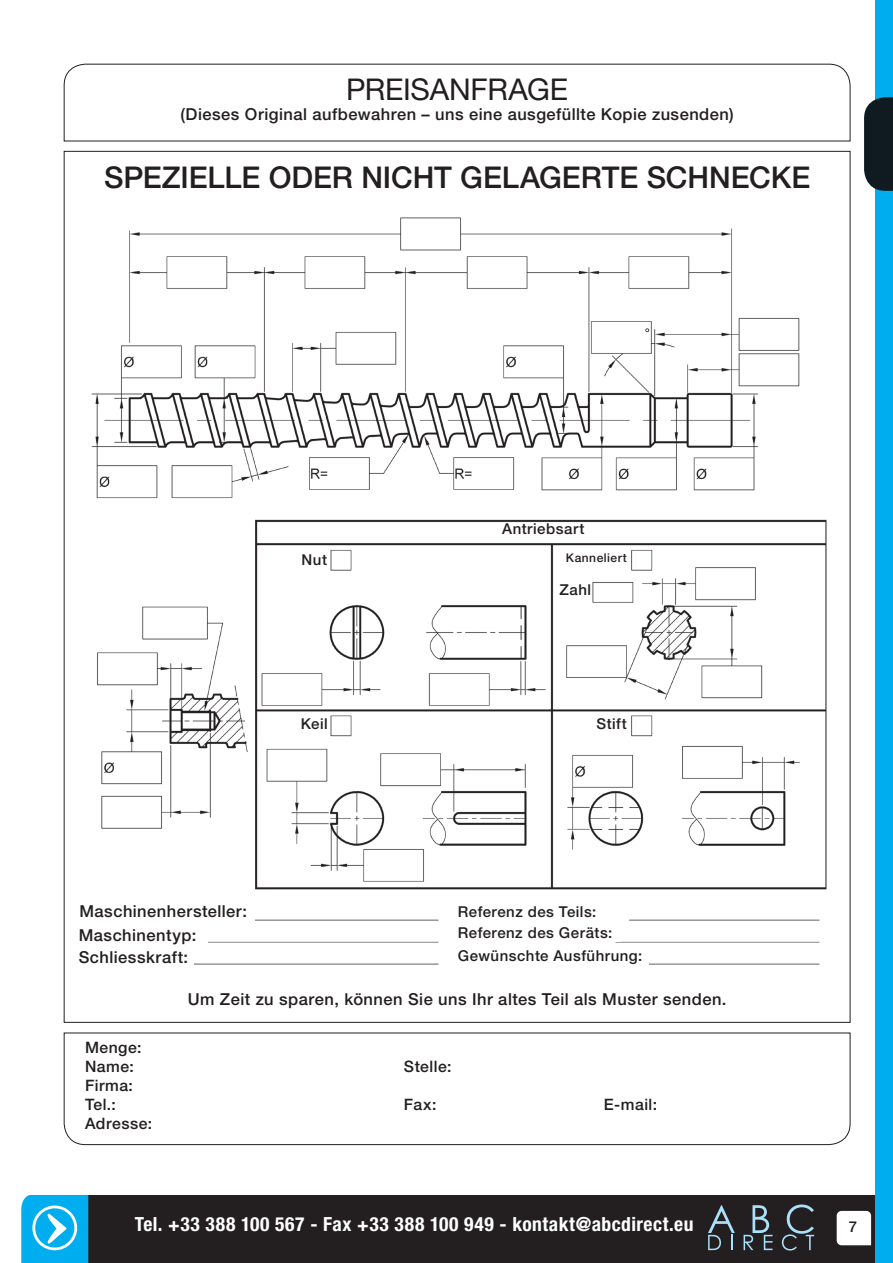
<style>
.page{position:relative;width:893px;height:1263px;background:#fff}
.page>*{position:absolute;margin:0;border:0;box-sizing:border-box;transform-origin:0 0}
.t1{font:500 30px "Helvetica Neue LT Pro";letter-spacing:-.005em;color:#231f20}
.t2{font:30px "Helvetica Neue LT Pro";letter-spacing:-.01em;color:#231f20}
.t3{font:700 condensed 19.5px "Helvetica Neue LT Pro";letter-spacing:.03em;color:#fff}
.t4{font:500 16.5px "Helvetica Neue LT Pro";letter-spacing:.03em;color:#231f20}
.t5{font:500 15.75px "Helvetica Neue LT Pro";letter-spacing:.03em;color:#231f20}
.t6{font:500 15px "Helvetica Neue LT Pro";letter-spacing:.035em;color:#231f20}
.t7{font:500 12px "Helvetica Neue LT Pro";letter-spacing:.04em;color:#231f20}
</style>
<div class="page">
<hr style="left:0;top:0;width:1px;height:1263px;background:#c6eafa">
<div style="left:88px;top:1195px;width:805px;height:68px;background:#231f20"></div>
<svg style="left:21px;top:1195px;width:67px;height:68px;background:#23b9f1"></svg>
<svg style="left:837px;top:1211px;width:34px;height:34px"></svg>
<svg style="left:708px;top:1205px;width:27px;height:45px"></svg>
<svg style="left:744px;top:1205px;width:28px;height:45px"></svg>
<svg style="left:782px;top:1204px;width:32px;height:46px"></svg>
<div style="left:875px;top:0;width:18px;height:1263px;background:#00aeef"></div>
<svg style="left:864px;top:97px;width:29px;height:94px;background:#1f2a31"></svg>
<svg style="left:63px;top:63px;width:788px;height:79px"></svg>
<img style="left:91px;top:217px;width:736px;height:748px">
<svg style="left:63px;top:1032px;width:788px;height:113px"></svg>
<div style="left:79px;top:901px;width:176px;height:20px;background:#fff"></div>
<div style="left:79px;top:923px;width:129px;height:23px;background:#fff"></div>
<div style="left:79px;top:945px;width:115px;height:24px;background:#fff"></div>
<div style="left:458px;top:901px;width:170px;height:21px;background:#fff"></div>
<div style="left:458px;top:923px;width:163px;height:19px;background:#fff"></div>
<div style="left:458px;top:947px;width:191px;height:18px;background:#fff"></div>
<div style="left:459px;top:523px;width:169px;height:18px;background:#fff"></div>
<div style="left:260px;top:554px;width:67px;height:18px;background:#fff"></div>
<div style="left:557px;top:584px;width:34px;height:18px;background:#fff"></div>
<div style="left:559px;top:554px;width:68px;height:18px;background:#fff"></div>
<div style="left:559px;top:718px;width:68px;height:27px;background:#fff"></div>
<div style="left:260px;top:718px;width:68px;height:18px;background:#fff"></div>
<p class="t2" style="left:346px;top:71px;width:223px">PREISANFRAGE</p>
<p class="t4" style="left:181px;top:104px;width:555px">(Dieses Original aufbewahren – uns eine ausgefüllte Kopie zusenden)</p>
<p class="t1" style="left:104px;top:160px;width:708px">SPEZIELLE ODER NICHT GELAGERTE SCHNECKE</p>
<p class="t6" style="left:302px;top:550px;width:27px">Nut</p>
<p class="t6" style="left:502px;top:520px;width:84px">Antriebsart</p>
<p class="t7" style="left:566px;top:551px;width:62px">Kanneliert</p>
<p class="t6" style="left:559px;top:580px;width:33px">Zahl</p>
<p class="t6" style="left:301px;top:714px;width:28px">Keil</p>
<p class="t6" style="left:596px;top:714px;width:32px">Stift</p>
<p class="t4" style="left:79px;top:901px;width:169px">Maschinenhersteller:</p>
<p class="t4" style="left:79px;top:925px;width:119px">Maschinentyp:</p>
<p class="t4" style="left:79px;top:947px;width:111px">Schliesskraft:</p>
<p class="t6" style="left:458px;top:903px;width:140px">Referenz des Teils:</p>
<p class="t6" style="left:458px;top:923px;width:156px">Referenz des Geräts:</p>
<p class="t6" style="left:458px;top:947px;width:186px">Gewünschte Ausführung:</p>
<p class="t4" style="left:188px;top:989px;width:540px">Um Zeit zu sparen, können Sie uns Ihr altes Teil als Muster senden.</p>
<p class="t5" style="left:85px;top:1038px;width:58px">Menge:</p>
<p class="t5" style="left:85px;top:1057px;width:50px">Name:</p>
<p class="t5" style="left:404px;top:1057px;width:49px">Stelle:</p>
<p class="t5" style="left:85px;top:1076px;width:49px">Firma:</p>
<p class="t5" style="left:85px;top:1095px;width:32px">Tel.:</p>
<p class="t5" style="left:404px;top:1095px;width:34px">Fax:</p>
<p class="t5" style="left:604px;top:1095px;width:55px">E-mail:</p>
<p class="t5" style="left:85px;top:1114px;width:69px">Adresse:</p>
<p class="t3" style="left:135px;top:1212px;width:560px">Tel. +33 388 100 567 - Fax +33 388 100 949 - kontakt@abcdirect.eu</p>
<p class="t6" style="left:849px;top:1218px;width:10px">7</p>
</div>
